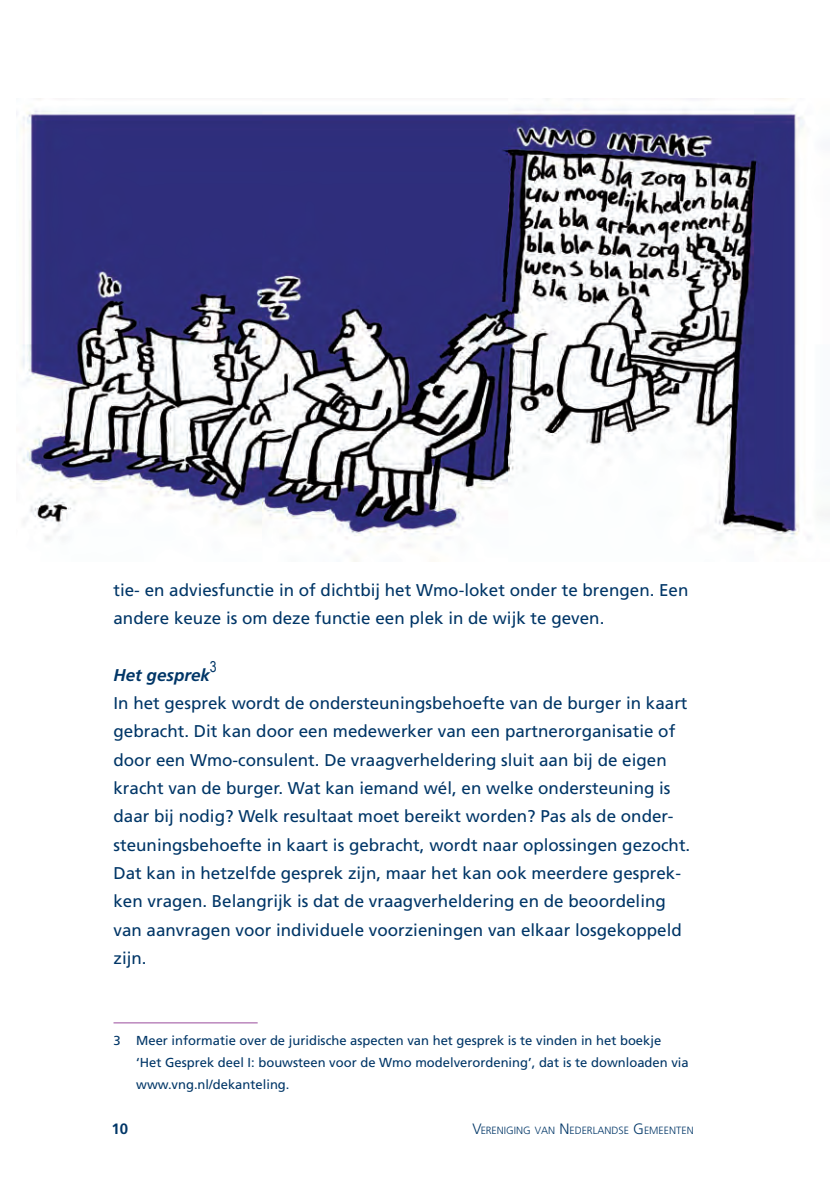
<style>
.page{position:relative;width:840px;height:1191px;background:#fff}
.page>*{position:absolute;margin:0;border:0;box-sizing:border-box;transform-origin:0 0}
.t1{font:17px/28.4px "Frutiger LT Std";color:#003667}
.t2{font:italic 700 17px "Frutiger LT Std";color:#003667}
.t3{font:700 15px "Frutiger LT Std";color:#003667}
.t4{font:15px "Arial Narrow";color:#003667}
.t5{font:13px/22px "Frutiger LT Std";color:#003667}
.t6{font:300 10.4px "Frutiger LT Std";color:#003667}
.s1{font-size:15px}
</style>
<div class="page">
<hr style="left:113px;top:1022px;width:144px;height:1px;background:#9a4c9d">
<img style="left:16px;top:98px;width:813px;height:463px">
<p class="t1" style="left:113px;top:575px;width:576px">tie- en adviesfunctie in of dichtbij het Wmo-loket onder te brengen. Een andere keuze is om deze functie een plek in de wijk te geven.</p>
<p class="t4" style="left:210px;top:655px;width:8px">3</p>
<p class="t1" style="left:113px;top:689px;width:578px">In het gesprek wordt de ondersteuningsbehoefte van de burger in kaart gebracht. Dit kan door een medewerker van een partnerorganisatie of door een Wmo-consulent. De vraagverheldering sluit aan bij de eigen kracht van de burger. Wat kan iemand wél, en welke ondersteuning is daar bij nodig? Welk resultaat moet bereikt worden? Pas als de onder&shy;steuningsbehoefte in kaart is gebracht, wordt naar oplossingen gezocht.<br>Dat kan in hetzelfde gesprek zijn, maar het kan ook meerdere gesprek&shy;ken vragen. Belangrijk is dat de vraagverheldering en de beoordeling van aanvragen voor individuele voorzieningen van elkaar losgekoppeld zijn.</p>
<p class="t2" style="left:113px;top:664px;width:98px">Het gesprek</p>
<p class="t5" style="left:136px;top:1029px;width:553px;text-indent:-23px">3 Meer informatie over de juridische aspecten van het gesprek is te vinden in het boekje ‘Het Gesprek deel I: bouwsteen voor de Wmo modelverordening’, dat is te downloaden via www.vng.nl/dekanteling.</p>
<p class="t3" style="left:111px;top:1120px;width:18px">10</p>
<p class="t6" style="left:472px;top:1124px;width:223px"><span class="s1">V</span>ERENIGING VAN <span class="s1">N</span> EDERLANDSE <span class="s1">G</span> EMEENTEN</p>
</div>
